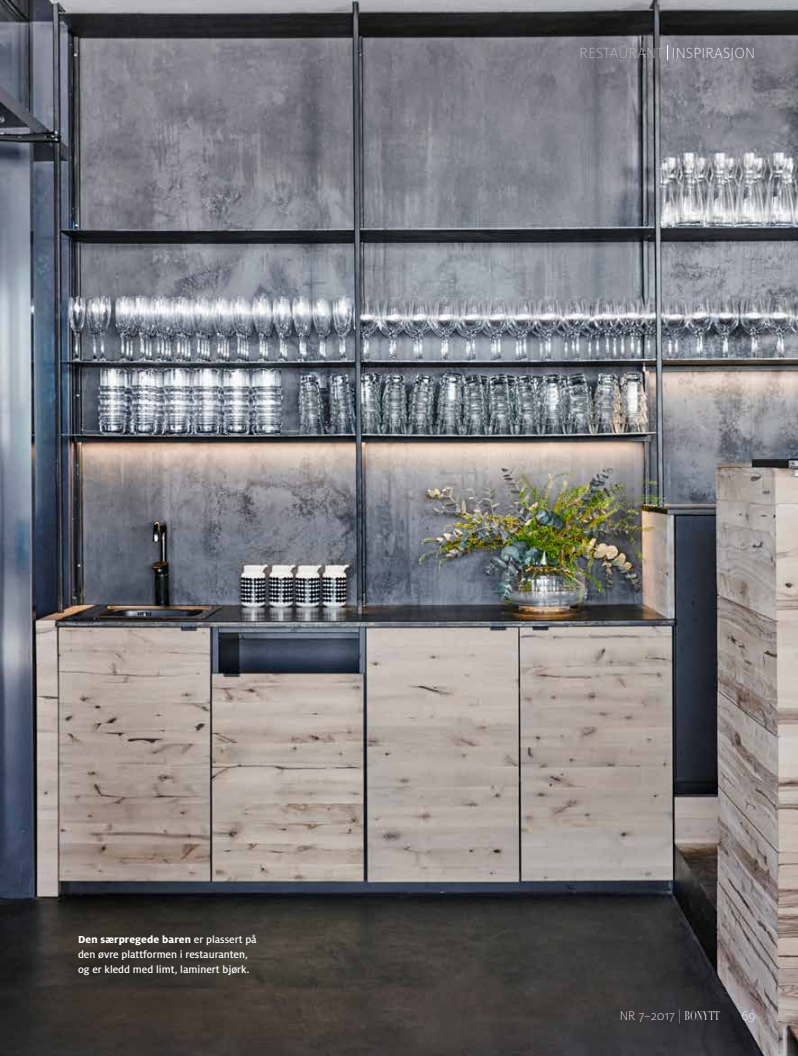
<style>
.page{position:relative;width:798px;height:1056px;background:#fff}
.page>*{position:absolute;margin:0;border:0;box-sizing:border-box;transform-origin:0 0}
.t1{font:300 expanded 16.25px "Milo OT";letter-spacing:.01em;color:#fff}
.t2{font:300 expanded 13.75px "Milo OT";color:#fff}
.t3{font:500 11.25px/15px "Milo OT";color:#fff}
.s1{color:#bcbec0}
.s2{font-weight:800}
.s3{font-family:"Didot LT Std";font-weight:400;font-stretch:normal;font-size:12.5px}
</style>
<div class="page">
<img style="left:0;top:0;width:797px;height:1056px">
<svg style="left:667px;top:45px;width:1px;height:15px"></svg>
<h1 class="t1" style="left:579px;top:44px;width:177px"><span class="s1">RESTAURANT</span> INSPIRASJON</h1>
<p class="t3" style="left:78px;top:932px;width:180px"><span class="s2">Den særpregede baren</span> er plassert på den øvre plattformen i restauranten, og er kledd med limt, laminert bjørk.</p>
<p class="t2" style="left:619px;top:1008px;width:102px">NR 7–2017 | <span class="s3">BONYTT</span></p>
<p class="t2" style="left:741px;top:1008px;width:15px">69</p>
</div>
